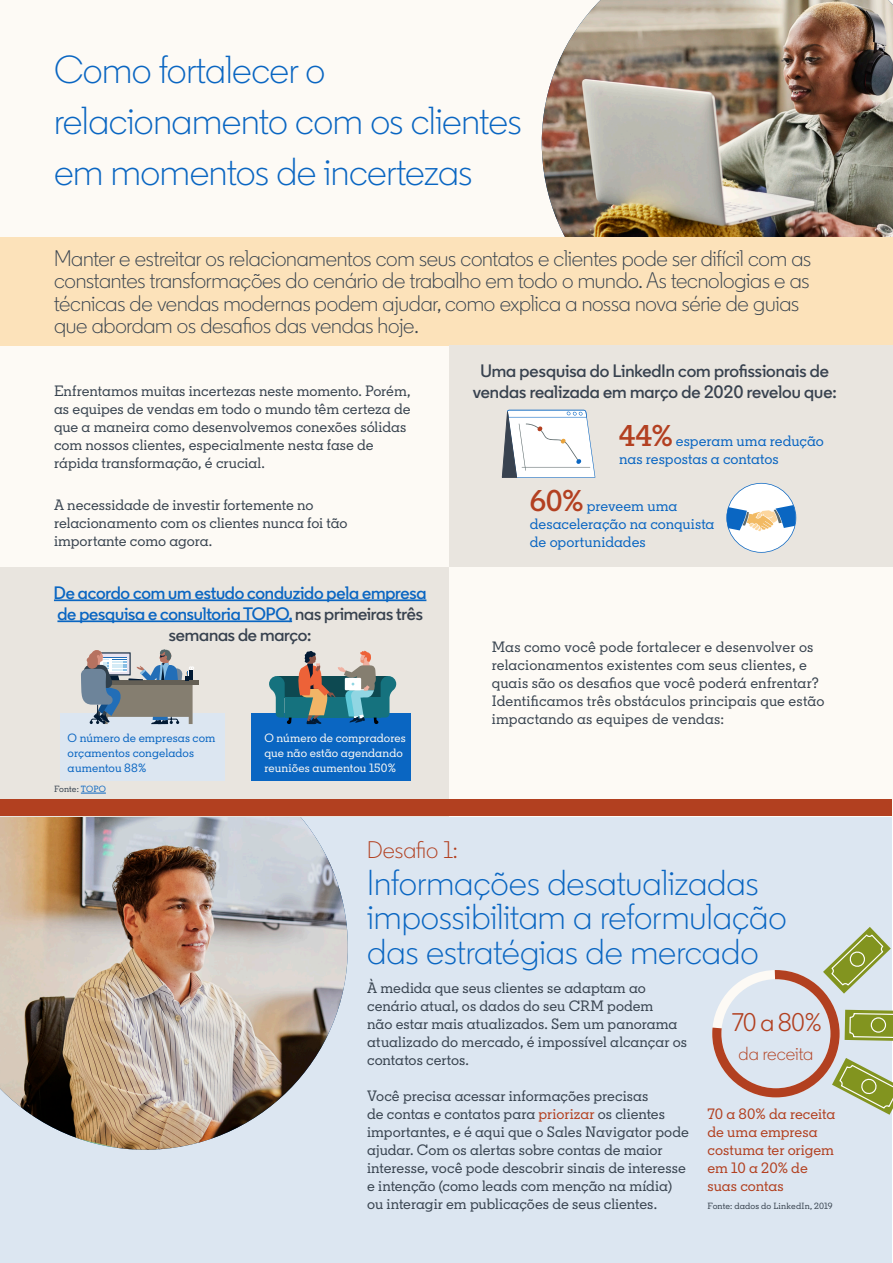
<style>
.page{position:relative;width:893px;height:1263px;background:#fff}
.page>*{position:absolute;margin:0;border:0;box-sizing:border-box;transform-origin:0 0}
.t1{font:300 39px/51px "Community";letter-spacing:-.01em;color:#0a66c2}
.t2{font:300 36px/34.5px "Community";color:#0a66c2}
.t3{font:25.5px "Community";color:#b24020}
.t4{font:300 24px "Community";color:#b24020}
.t5{font:300 22.5px/22.5px "Community";letter-spacing:-.01em;color:#38434f}
.t6{font:300 18.9px "Community";color:#b24020}
.t7{font:600 18px/21px "Community";letter-spacing:-.01em;color:#0a66c2;text-align:center}
.t8{font:600 18px/21px "Community";color:#38424f;text-align:center}
.t9{font:500 15px/18px "Community Slab";color:#38434f}
.t10{font:500 15px/18px "Community Slab";color:#0a66c2}
.t11{font:500 15px/18px "Community Slab";color:#b24020}
.t12{font:500 12px/15px "Community Slab";letter-spacing:.005em;color:#fdfaf5}
.t13{font:500 12px/15px "Community Slab";letter-spacing:.005em;color:#0a66c2}
.t14{font:500 9px "Community Slab";letter-spacing:.015em;color:#38434f}
.s1{color:#38424f}
.s2{color:#0a66c2}
.s3{font-weight:600;font-size:30px;color:#b34021}
.s4{color:#b24020}
</style>
<div class="page">
<div style="left:1px;top:776px;width:891px;height:487px;background:#dce6f1"></div>
<img style="left:0;top:816px;width:348px;height:334px">
<div style="left:0;top:0;width:893px;height:816px;background:#fdfaf5"></div>
<img style="left:542px;top:0;width:351px;height:237px">
<div style="left:0;top:237px;width:893px;height:108px;background:#fce2ba"></div>
<div style="left:1px;top:567px;width:448px;height:249px;background:#e9e5df"></div>
<div style="left:449px;top:345px;width:444px;height:222px;background:#e9e5df"></div>
<svg style="left:712px;top:927px;width:181px;height:188px"></svg>
<svg style="left:726px;top:483px;width:70px;height:70px"></svg>
<svg style="left:502px;top:409px;width:93px;height:69px;background:#e0e3e7"></svg>
<div style="left:1px;top:799px;width:891px;height:17px;background:#b24020"></div>
<hr style="left:54px;top:599px;width:372px;height:2px;background:#0a66c2">
<hr style="left:57px;top:620px;width:235px;height:2px;background:#0a66c2">
<div style="left:251px;top:712px;width:159px;height:68px;background:#0a66c2"></div>
<div style="left:60px;top:712px;width:165px;height:68px;background:#dce6f1"></div>
<div style="left:94px;top:680px;width:105px;height:5px;background:#645f55"></div>
<svg style="left:81px;top:649px;width:113px;height:75px"></svg>
<svg style="left:269px;top:651px;width:127px;height:73px"></svg>
<svg style="left:81px;top:793px;width:25px;height:1px"></svg>
<p class="t1" style="left:54px;top:45px;width:469px">Como fortalecer o relacionamento com os clientes em momentos de incertezas</p>
<p class="t5" style="left:54px;top:247px;width:759px">Manter e estreitar os relacionamentos com seus contatos e clientes pode ser difícil com as constantes transformações do cenário de trabalho em todo o mundo. As tecnologias e as técnicas de vendas modernas podem ajudar, como explica a nossa nova série de guias que abordam os desafios das vendas hoje.</p>
<p class="t9" style="left:54px;top:382px;width:358px">Enfrentamos muitas incertezas neste momento. Porém, as equipes de vendas em todo o mundo têm certeza de que a maneira como desenvolvemos conexões sólidas com nossos clientes, especialmente nesta fase de rápida transformação, é crucial.</p>
<p class="t9" style="left:54px;top:496px;width:295px">A necessidade de investir fortemente no relacionamento com os clientes nunca foi tão importante como agora.</p>
<p class="t7" style="left:54px;top:582px;width:374px">De acordo com um estudo conduzido pela empresa de pesquisa e consultoria TOPO, <span class="s1">nas primeiras três semanas de março:</span></p>
<p class="t13" style="left:68px;top:730px;width:149px">O número de empresas com orçamentos congelados aumentou 88%</p>
<p class="t14" style="left:54px;top:783px;width:53px">Fonte: <span class="s2">TOPO</span></p>
<p class="t12" style="left:264px;top:730px;width:143px">O número de compradores que não estão agendando reuniões aumentou 150%</p>
<p class="t8" style="left:473px;top:360px;width:366px">Uma pesquisa do LinkedIn com profissionais de vendas realizada em março de 2020 revelou que:</p>
<p class="t10" style="left:619px;top:432px;width:206px"><span class="s3">44%</span> esperam uma redução nas respostas a contatos</p>
<p class="t10" style="left:530px;top:497px;width:186px"><span class="s3">60%</span> preveem uma desaceleração na conquista de oportunidades</p>
<p class="t9" style="left:492px;top:638px;width:334px">Mas como você pode fortalecer e desenvolver os relacionamentos existentes com seus clientes, e quais são os desafios que você poderá enfrentar?<br>Identificamos três obstáculos principais que estão impactando as equipes de vendas:</p>
<p class="t4" style="left:367px;top:835px;width:92px">Desafio 1:</p>
<p class="t2" style="left:367px;top:865px;width:421px">Informações desatualizadas impossibilitam a reformulação das estratégias de mercado</p>
<p class="t9" style="left:367px;top:979px;width:321px">À medida que seus clientes se adaptam ao cenário atual, os dados do seu CRM podem<br>não estar mais atualizados. Sem um panorama atualizado do mercado, é impossível alcançar os contatos certos.</p>
<p class="t9" style="left:367px;top:1087px;width:323px">Você precisa acessar informações precisas<br>de contas e contatos para <span class="s4">priorizar</span> os clientes importantes, e é aqui que o Sales Navigator pode ajudar. Com os alertas sobre contas de maior interesse, você pode descobrir sinais de interesse e intenção (como leads com menção na mídia) ou interagir em publicações de seus clientes.</p>
<p class="t3" style="left:732px;top:1007px;width:91px">70 a 80%</p>
<p class="t6" style="left:739px;top:1042px;width:76px">da receita</p>
<p class="t11" style="left:707px;top:1105px;width:129px">70 a 80% da receita de uma empresa costuma ter origem em 10 a 20% de suas contas</p>
<p class="t14" style="left:707px;top:1200px;width:127px">Fonte: dados do LinkedIn, 2019</p>
</div>
